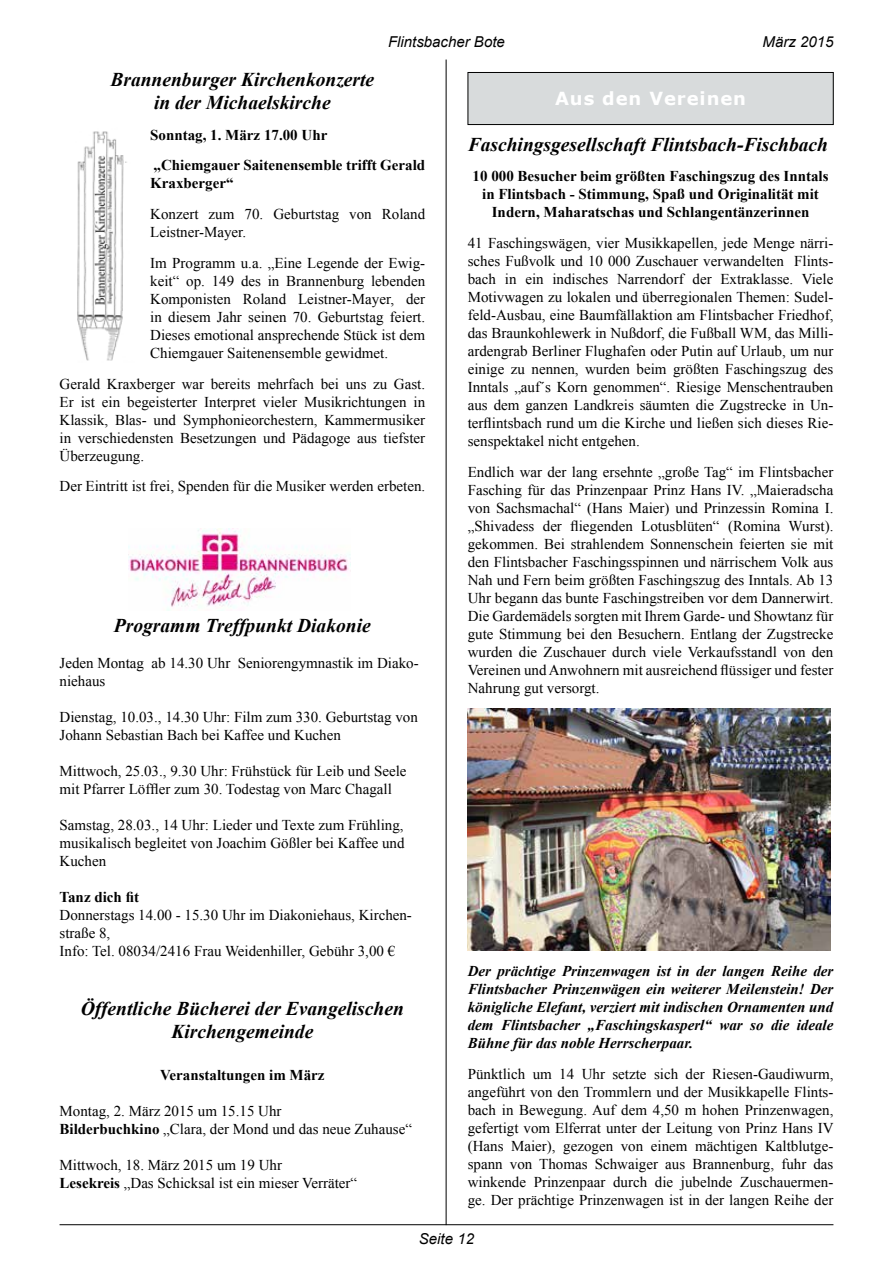
<style>
.page{position:relative;width:893px;height:1263px;background:#fff}
.page>*{position:absolute;margin:0;border:0;box-sizing:border-box;transform-origin:0 0}
.t1{font:italic 700 19.5px/23.4px "Times New Roman";color:#000;text-align:center}
.t2{font:700 18px "Verdana";letter-spacing:.05em;color:#fff}
.t3{font:15px/18px "Times New Roman";color:#000}
.t4{font:700 15px/18px "Times New Roman";color:#000}
.t5{font:italic 700 15px/18px "Times New Roman";color:#000;text-align:justify}
.t6{font:italic 15px "Arial";color:#000}
.s1{font-weight:700}
</style>
<div class="page">
<hr style="left:60px;top:1224px;width:773px;height:1px;background:#000">
<hr style="left:446px;top:60px;width:1px;height:1165px;background:#000">
<img style="left:129px;top:529px;width:221px;height:81px">
<img style="left:77px;top:131px;width:50px;height:230px">
<div style="left:468px;top:72px;width:365px;height:53px;background:#d8dbdc"></div>
<div style="left:468px;top:72px;width:365px;height:53px;border:1px solid #000"></div>
<img style="left:468px;top:709px;width:363px;height:242px">
<p class="t6" style="left:388px;top:32px;width:118px">Flintsbacher Bote</p>
<p class="t6" style="left:763px;top:32px;width:72px">März 2015</p>
<h1 class="t1" style="left:110px;top:67px;width:265px">Brannenburger Kirchenkonzerte in der Michaelskirche</h1>
<p class="t4" style="left:150px;top:119px;width:276px;line-height:30.8px">Sonntag, 1. März 17.00 Uhr<br>„Chiemgauer Saitenensemble trifft Gerald</p>
<p class="t4" style="left:150px;top:174px;width:85px">Kraxberger“</p>
<p class="t3" style="left:150px;top:205px;width:276px">Konzert zum 70. Geburtstag von Roland<br>Leistner-Mayer.</p>
<p class="t3" style="left:150px;top:254px;width:276px;text-align:justify">Im Programm u.a. „Eine Legende der Ewig&shy;keit“ op. 149 des in Brannenburg lebenden Komponisten Roland Leistner-Mayer, der in diesem Jahr seinen 70. Geburtstag feiert.<br>Dieses emotional ansprechende Stück ist dem Chiemgauer Saitenensemble gewidmet.</p>
<p class="t3" style="left:60px;top:374px;width:367px;text-align:justify">Gerald Kraxberger war bereits mehrfach bei uns zu Gast.<br>Er ist ein begeisterter Interpret vieler Musikrichtungen in Klassik, Blas- und Symphonieorchestern, Kammermusiker in verschiedensten Besetzungen und Pädagoge aus tiefster Überzeugung.</p>
<p class="t3" style="left:60px;top:477px;width:367px">Der Eintritt ist frei, Spenden für die Musiker werden erbeten.</p>
<h1 class="t1" style="left:114px;top:613px;width:258px">Programm Treffpunkt Diakonie</h1>
<p class="t3" style="left:60px;top:654px;width:361px">Jeden Montag ab 14.30 Uhr Seniorengymnastik im Diako&shy;niehaus</p>
<p class="t3" style="left:60px;top:708px;width:360px">Dienstag, 10.03., 14.30 Uhr: Film zum 330. Geburtstag von<br>Johann Sebastian Bach bei Kaffee und Kuchen</p>
<p class="t3" style="left:60px;top:762px;width:349px">Mittwoch, 25.03., 9.30 Uhr: Frühstück für Leib und Seele mit Pfarrer Löffler zum 30. Todestag von Marc Chagall</p>
<p class="t3" style="left:60px;top:816px;width:347px;text-align:justify">Samstag, 28.03., 14 Uhr: Lieder und Texte zum Frühling, musikalisch begleitet von Joachim Gößler bei Kaffee und Kuchen</p>
<p class="t4" style="left:60px;top:888px;width:81px">Tanz dich fit</p>
<p class="t3" style="left:60px;top:906px;width:354px">Donnerstags 14.00 - 15.30 Uhr im Diakoniehaus, Kirchen&shy;straße 8,<br>Info: Tel. 08034/2416 Frau Weidenhiller, Gebühr 3,00 €</p>
<h1 class="t1" style="left:81px;top:996px;width:325px">Öffentliche Bücherei der Evangelischen<br>Kirchengemeinde</h1>
<p class="t4" style="left:160px;top:1065px;width:166px">Veranstaltungen im März</p>
<p class="t3" style="left:60px;top:1101px;width:354px">Montag, 2. März 2015 um 15.15 Uhr<br><span class="s1">Bilderbuchkino</span> „Clara, der Mond und das neue Zuhause“</p>
<p class="t3" style="left:60px;top:1155px;width:299px">Mittwoch, 18. März 2015 um 19 Uhr<br><span class="s1">Lesekreis</span> „Das Schicksal ist ein mieser Verräter“</p>
<p class="t2" style="left:555px;top:86px;width:192px">Aus den Vereinen</p>
<h1 class="t1" style="left:468px;top:132px;width:362px">Faschingsgesellschaft Flintsbach-Fischbach</h1>
<p class="t4" style="left:473px;top:167px;width:357px;text-align:center">10 000 Besucher beim größten Faschingszug des Inntals in Flintsbach - Stimmung, Spaß und Originalität mit<br>Indern, Maharatschas und Schlangentänzerinnen</p>
<p class="t3" style="left:468px;top:234px;width:367px;text-align:justify">41 Faschingswägen, vier Musikkapellen, jede Menge närri&shy;sches Fußvolk und 10 000 Zuschauer verwandelten Flints&shy;bach in ein indisches Narrendorf der Extraklasse. Viele Motivwagen zu lokalen und überregionalen Themen: Sudel&shy;feld-Ausbau, eine Baumfällaktion am Flintsbacher Friedhof, das Braunkohlewerk in Nußdorf, die Fußball WM, das Milli&shy;ardengrab Berliner Flughafen oder Putin auf Urlaub, um nur einige zu nennen, wurden beim größten Faschingszug des Inntals „auf´s Korn genommen“. Riesige Menschentrauben aus dem ganzen Landkreis säumten die Zugstrecke in Un&shy;terflintsbach rund um die Kirche und ließen sich dieses Rie&shy;senspektakel nicht entgehen.</p>
<p class="t3" style="left:468px;top:463px;width:367px;text-align:justify">Endlich war der lang ersehnte „große Tag“ im Flintsbacher Fasching für das Prinzenpaar Prinz Hans IV. „Maieradscha von Sachsmachal“ (Hans Maier) und Prinzessin Romina I. „Shivadess der fliegenden Lotusblüten“ (Romina Wurst). gekommen. Bei strahlendem Sonnenschein feierten sie mit den Flintsbacher Faschingsspinnen und närrischem Volk aus Nah und Fern beim größten Faschingszug des Inntals. Ab 13<br>Uhr begann das bunte Faschingstreiben vor dem Dannerwirt.<br>Die Gardemädels sorgten mit Ihrem Garde- und Showtanz für gute Stimmung bei den Besuchern. Entlang der Zugstrecke wurden die Zuschauer durch viele Verkaufsstandl von den Vereinen und Anwohnern mit ausreichend flüssiger und fester Nahrung gut versorgt.</p>
<p class="t5" style="left:468px;top:961px;width:367px">Der prächtige Prinzenwagen ist in der langen Reihe der Flintsbacher Prinzenwägen ein weiterer Meilenstein! Der königliche Elefant, verziert mit indischen Ornamenten und dem Flintsbacher „Faschingskasperl“ war so die ideale Bühne für das noble Herrscherpaar.</p>
<p class="t3" style="left:468px;top:1064px;width:367px;text-align:justify">Pünktlich um 14 Uhr setzte sich der Riesen-Gaudiwurm, angeführt von den Trommlern und der Musikkapelle Flints&shy;bach in Bewegung. Auf dem 4,50 m hohen Prinzenwagen, gefertigt vom Elferrat unter der Leitung von Prinz Hans IV (Hans Maier), gezogen von einem mächtigen Kaltblutge&shy;spann von Thomas Schwaiger aus Brannenburg, fuhr das winkende Prinzenpaar durch die jubelnde Zuschauermen&shy;ge. Der prächtige Prinzenwagen ist in der langen Reihe der</p>
<p class="t6" style="left:419px;top:1229px;width:57px">Seite 12</p>
</div>
